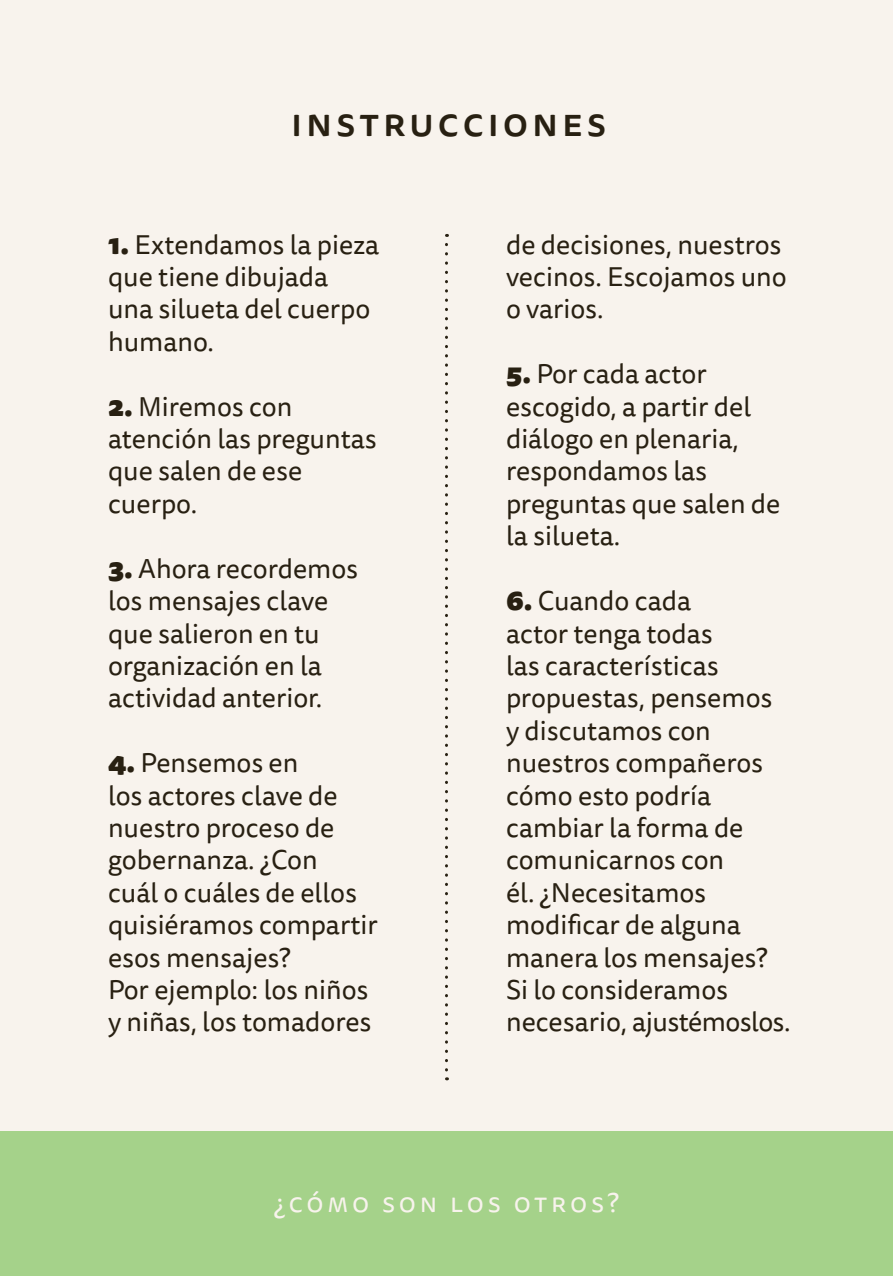
<style>
.page{position:relative;width:893px;height:1276px;background:#f8f3ed}
.page>*{position:absolute;margin:0;border:0;box-sizing:border-box;transform-origin:0 0}
.t1{font:500 39px "Tisa Sans Pro";letter-spacing:.1em;color:#282012}
.t2{font:27px/32.4px "Tisa Sans Pro";color:#282012}
.t3{font:27px "Tisa Sans Pro";letter-spacing:.14em;color:#f8f3ed}
.s1{font-weight:900}
</style>
<div class="page">
<div style="left:0;top:1131px;width:893px;height:145px;background:#a5d28a"></div>
<svg style="left:445px;top:244px;width:3px;height:836px"></svg>
<p class="t1" style="left:291px;top:95px;width:316px">instrucciones</p>
<p class="t2" style="left:108px;top:229px;width:273px"><span class="s1">1.</span> Extendamos la pieza que tiene dibujada una silueta del cuerpo humano.</p>
<p class="t2" style="left:108px;top:391px;width:270px"><span class="s1">2.</span> Miremos con atención las preguntas que salen de ese cuerpo.</p>
<p class="t2" style="left:108px;top:553px;width:252px"><span class="s1">3.</span> Ahora recordemos los mensajes clave que salieron en tu organización en la actividad anterior.</p>
<p class="t2" style="left:108px;top:747px;width:271px"><span class="s1">4.</span> Pensemos en<br>los actores clave de nuestro proceso de gobernanza. ¿Con<br>cuál o cuáles de ellos quisiéramos compartir esos mensajes?</p>
<p class="t2" style="left:108px;top:974px;width:265px">Por ejemplo: los niños y niñas, los tomadores</p>
<p class="t2" style="left:506px;top:229px;width:282px">de decisiones, nuestros vecinos. Escojamos uno o varios.</p>
<p class="t2" style="left:506px;top:358px;width:276px"><span class="s1">5.</span> Por cada actor escogido, a partir del diálogo en plenaria, respondamos las preguntas que salen de la silueta.</p>
<p class="t2" style="left:506px;top:585px;width:286px"><span class="s1">6.</span> Cuando cada<br>actor tenga todas<br>las características propuestas, pensemos y discutamos con nuestros compañeros cómo esto podría cambiar la forma de comunicarnos con<br>él. ¿Necesitamos modificar de alguna manera los mensajes?<br>Si lo consideramos necesario, ajustémoslos.</p>
<p class="t3" style="left:274px;top:1184px;width:346px">¿cómo son los otros?</p>
</div>
